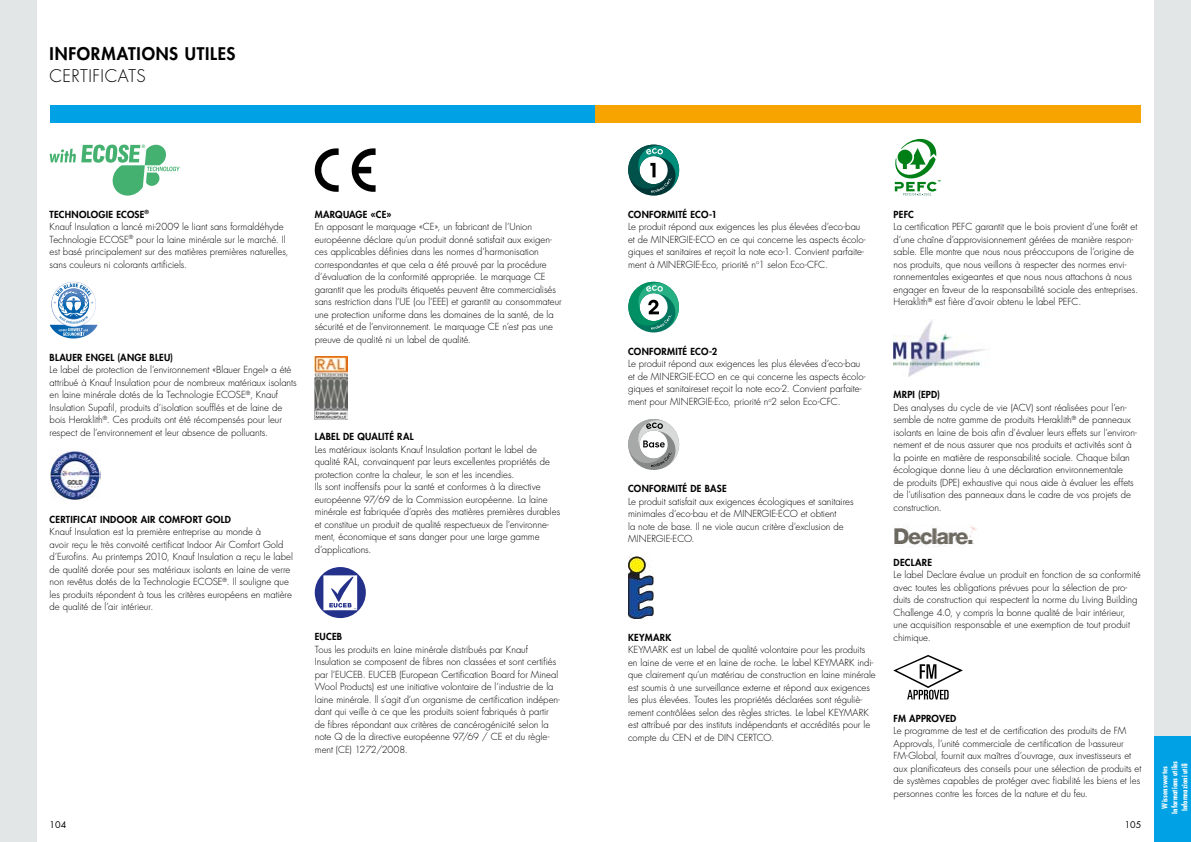
<style>
.page{position:relative;width:1191px;height:842px;background:#fff}
.page>*{position:absolute;margin:0;border:0;box-sizing:border-box;transform-origin:0 0}
.t1{font:800 17px "Futura Std";letter-spacing:.045em;color:#000}
.t2{font:300 17px "Futura Std";letter-spacing:.02em;color:#000}
.t3{font:300 9.5px/12.5px "Futura Std";letter-spacing:-.005em;color:#000}
.t4{font:800 9.5px "Futura Std";letter-spacing:.025em;color:#000}
.t5{font:9px "Futura Std";color:#000}
.t6{font:700 condensed 7.6px/10px "Futura Std";letter-spacing:.015em;color:#fff;text-align:center}
.s1{font-weight:800}
</style>
<div class="page">
<div style="left:50px;top:105px;width:545px;height:17px;background:#00a1e5"></div>
<div style="left:595px;top:105px;width:546px;height:17px;background:#f8a400"></div>
<svg style="left:50px;top:145px;width:130px;height:51px"></svg>
<svg style="left:315px;top:567px;width:51px;height:51px"></svg>
<svg style="left:628px;top:419px;width:51px;height:51px"></svg>
<svg style="left:628px;top:145px;width:51px;height:51px"></svg>
<svg style="left:628px;top:282px;width:51px;height:50px"></svg>
<svg style="left:50px;top:283px;width:48px;height:55px"></svg>
<img style="left:50px;top:450px;width:50px;height:50px">
<svg style="left:315px;top:148px;width:24px;height:44px"></svg>
<svg style="left:351px;top:148px;width:24px;height:44px"></svg>
<img style="left:315px;top:357px;width:32px;height:62px">
<img style="left:628px;top:556px;width:25px;height:63px">
<svg style="left:894px;top:139px;width:46px;height:57px"></svg>
<img style="left:893px;top:319px;width:92px;height:57px">
<img style="left:893px;top:525px;width:84px;height:22px">
<svg style="left:893px;top:655px;width:70px;height:44px"></svg>
<div style="left:1154px;top:0;width:37px;height:737px;background:#e2e6e7"></div>
<div style="left:0;top:0;width:37px;height:842px;background:#e2e6e7"></div>
<div style="left:1154px;top:737px;width:37px;height:105px;background:#00a1e5"></div>
<h1 class="t1" style="left:50px;top:43px;width:187px">INFORMATIONS UTILES</h1>
<h1 class="t2" style="left:50px;top:66px;width:98px">CERTIFICATS</h1>
<p class="t3" style="left:50px;top:208px;width:240px"><span class="s1">TECHNOLOGIE ECOSE</span><sup>®<br></sup>Knauf Insulation a lancé mi-2009 le liant sans formaldéhyde Technologie ECOSE<sup>®</sup> pour la laine minérale sur le marché. Il est basé principalement sur des matières premières naturelles, sans couleurs ni colorants artificiels.</p>
<p class="t4" style="left:50px;top:351px;width:125px">BLAUER ENGEL (ANGE BLEU)</p>
<p class="t3" style="left:50px;top:364px;width:249px">Le label de protection de l’environnement «Blauer Engel» a été attribué à Knauf Insulation pour de nombreux matériaux isolants en laine minérale dotés de la Technologie ECOSE<sup>®</sup>, Knauf Insulation Supafil, produits d’isolation soufflés et de laine de bois Heraklith<sup>®</sup>. Ces produits ont été récompensés pour leur respect de l’environnement et leur absence de polluants.</p>
<p class="t4" style="left:50px;top:513px;width:183px">CERTIFICAT INDOOR AIR COMFORT GOLD</p>
<p class="t3" style="left:50px;top:526px;width:245px">Knauf Insulation est la première entreprise au monde à<br>avoir reçu le très convoité certificat Indoor Air Comfort Gold d’Eurofins. Au printemps 2010, Knauf Insulation a reçu le label de qualité dorée pour ses matériaux isolants en laine de verre non revêtus dotés de la Technologie ECOSE<sup>®</sup>. Il souligne que les produits répondent à tous les critères européens en matière de qualité de l’air intérieur.</p>
<p class="t4" style="left:315px;top:208px;width:78px">MARQUAGE «CE»</p>
<p class="t3" style="left:315px;top:221px;width:248px">En apposant le marquage «CE», un fabricant de l’Union européenne déclare qu’un produit donné satisfait aux exigen&shy;ces applicables définies dans les normes d’harmonisation correspondantes et que cela a été prouvé par la procédure d’évaluation de la conformité appropriée. Le marquage CE garantit que les produits étiquetés peuvent être commercialisés sans restriction dans l’UE (ou l’EEE) et garantit au consommateur une protection uniforme dans les domaines de la santé, de la sécurité et de l’environnement. Le marquage CE n’est pas une preuve de qualité ni un label de qualité.</p>
<p class="t4" style="left:315px;top:431px;width:100px">LABEL DE QUALITÉ RAL</p>
<p class="t3" style="left:315px;top:443px;width:247px">Les matériaux isolants Knauf Insulation portant le label de qualité RAL, convainquent par leurs excellentes propriétés de protection contre la chaleur, le son et les incendies.<br>Ils sont inoffensifs pour la santé et conformes à la directive européenne 97/69 de la Commission européenne. La laine minérale est fabriquée d’après des matières premières durables et constitue un produit de qualité respectueux de l’environne&shy;ment, économique et sans danger pour une large gamme d’applications.</p>
<p class="t4" style="left:315px;top:630px;width:29px">EUCEB</p>
<p class="t3" style="left:315px;top:643px;width:247px">Tous les produits en laine minérale distribués par Knauf Insulation se composent de fibres non classées et sont certifiés par l’EUCEB. EUCEB (European Certification Board for Mineal Wool Products) est une initiative volontaire de l’industrie de la laine minérale. ll s’agit d’un organisme de certification indépen&shy;dant qui veille à ce que les produits soient fabriqués à partir de fibres répondant aux critères de cancérogénicité selon la note Q de la directive européenne 97/69 / CE et du règle&shy;ment (CE) 1272/2008.</p>
<p class="t4" style="left:628px;top:208px;width:90px">CONFORMITÉ ECO-1</p>
<p class="t3" style="left:628px;top:221px;width:239px">Le produit répond aux exigences les plus élevées d’eco-bau et de MINERGIE-ECO en ce qui concerne les aspects écolo&shy;giques et sanitaires et reçoit la note eco-1. Convient parfaite&shy;ment à MINERGIE-Eco, priorité n<sup>o</sup>1 selon Eco-CFC.</p>
<p class="t4" style="left:628px;top:345px;width:91px">CONFORMITÉ ECO-2</p>
<p class="t3" style="left:628px;top:358px;width:239px">Le produit répond aux exigences les plus élevées d’eco-bau et de MINERGIE-ECO en ce qui concerne les aspects écolo&shy;giques et sanitaireset reçoit la note eco-2. Convient parfaite&shy;ment pour MINERGIE-Eco, priorité n<sup>o</sup>2 selon Eco-CFC.</p>
<p class="t4" style="left:628px;top:482px;width:100px">CONFORMITÉ DE BASE</p>
<p class="t3" style="left:628px;top:495px;width:227px">Le produit satisfait aux exigences écologiques et sanitaires minimales d’eco-bau et de MINERGIE-ECO et obtient<br>la note de base. Il ne viole aucun critère d’exclusion de MINERGIE-ECO.</p>
<p class="t4" style="left:628px;top:631px;width:45px">KEYMARK</p>
<p class="t3" style="left:628px;top:644px;width:249px">KEYMARK est un label de qualité volontaire pour les produits en laine de verre et en laine de roche. Le label KEYMARK indi&shy;que clairement qu’un matériau de construction en laine minérale est soumis à une surveillance externe et répond aux exigences les plus élevées. Toutes les propriétés déclarées sont réguliè&shy;rement contrôlées selon des règles strictes. Le label KEYMARK est attribué par des instituts indépendants et accrédités pour le compte du CEN et de DIN CERTCO.</p>
<p class="t4" style="left:893px;top:208px;width:22px">PEFC</p>
<p class="t3" style="left:893px;top:221px;width:246px">La certification PEFC garantit que le bois provient d’une forêt et d’une chaîne d’approvisionnement gérées de manière respon&shy;sable. Elle montre que nous nous préoccupons de l’origine de nos produits, que nous veillons à respecter des normes envi&shy;ronnementales exigeantes et que nous nous attachons à nous engager en faveur de la responsabilité sociale des entreprises.<br>Heraklith<sup>®</sup> est fière d’avoir obtenu le label PEFC.</p>
<p class="t4" style="left:893px;top:388px;width:48px">MRPI (EPD)</p>
<p class="t3" style="left:893px;top:401px;width:245px">Des analyses du cycle de vie (ACV) sont réalisées pour l’en&shy;semble de notre gamme de produits Heraklith<sup>®</sup> de panneaux isolants en laine de bois afin d’évaluer leurs effets sur l’environ&shy;nement et de nous assurer que nos produits et activités sont à la pointe en matière de responsabilité sociale. Chaque bilan écologique donne lieu à une déclaration environnementale<br>de produits (DPE) exhaustive qui nous aide à évaluer les effets de l’utilisation des panneaux dans le cadre de vos projets de construction.</p>
<p class="t4" style="left:893px;top:556px;width:40px">DECLARE</p>
<p class="t3" style="left:893px;top:569px;width:248px">Le label Declare évalue un produit en fonction de sa conformité avec toutes les obligations prévues pour la sélection de pro&shy;duits de construction qui respectent la norme du Living Building Challenge 4.0, y compris la bonne qualité de l›air intérieur, une acquisition responsable et une exemption de tout produit chimique.</p>
<p class="t4" style="left:893px;top:712px;width:64px">FM APPROVED</p>
<p class="t3" style="left:893px;top:725px;width:249px">Le programme de test et de certification des produits de FM Approvals, l’unité commerciale de certification de l›assureur FM-Global, fournit aux maîtres d’ouvrage, aux investisseurs et aux planificateurs des conseils pour une sélection de produits et de systèmes capables de protéger avec fiabilité les biens et les personnes contre les forces de la nature et du feu.</p>
<p class="t5" style="left:50px;top:819px;width:18px">104</p>
<p class="t5" style="left:1124px;top:819px;width:18px">105</p>
<p class="t6" style="left:1159px;top:814px;width:55px;rotate:-90deg">Wissenswertes<br>Informations utiles<br>Informazioni utili</p>
</div>
